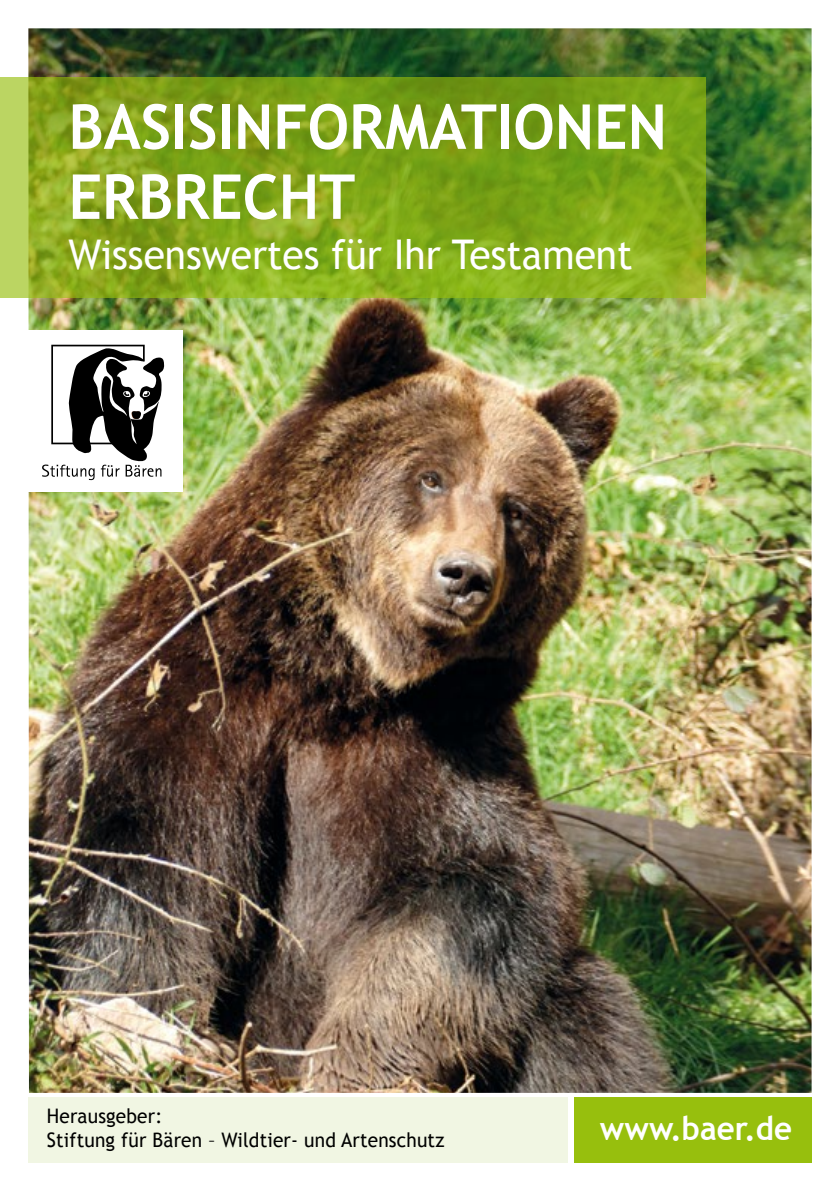
<style>
.page{position:relative;width:840px;height:1191px;background:#fff}
.page>*{position:absolute;margin:0;border:0;box-sizing:border-box;transform-origin:0 0}
.t1{font:700 62px/70px "Trebuchet MS";color:#fff;scale:.95 1}
.t2{font:40.8px "Trebuchet MS";color:#fff;scale:.95 1}
.t3{font:700 32.8px "Trebuchet MS";color:#fff;scale:.95 1}
.t4{font:20px/24px "Trebuchet MS";letter-spacing:.01em;color:#000;scale:.95 1}
</style>
<div class="page">
<img style="left:28px;top:28px;width:783px;height:1064px">
<svg style="left:0;top:77px;width:705px;height:221px;background:#82a61c"></svg>
<div style="left:22px;top:330px;width:161px;height:162px;background:#fff"></div>
<svg style="left:42px;top:345px;width:122px;height:135px"></svg>
<div style="left:573px;top:1097px;width:238px;height:65px;background:#97bf0d"></div>
<div style="left:28px;top:1097px;width:539px;height:65px;background:#f1f6e3"></div>
<h1 class="t1" style="left:68px;top:92px;width:631px">BASISINFORMATIONEN<br>ERBRECHT</h1>
<h2 class="t2" style="left:68px;top:230px;width:595px">Wissenswertes für Ihr Testament</h2>
<p class="t4" style="left:47px;top:1104px;width:420px">Herausgeber:<br>Stiftung für Bären – Wildtier- und Artenschutz</p>
<h3 class="t3" style="left:599px;top:1107px;width:203px">www.baer.de</h3>
</div>
